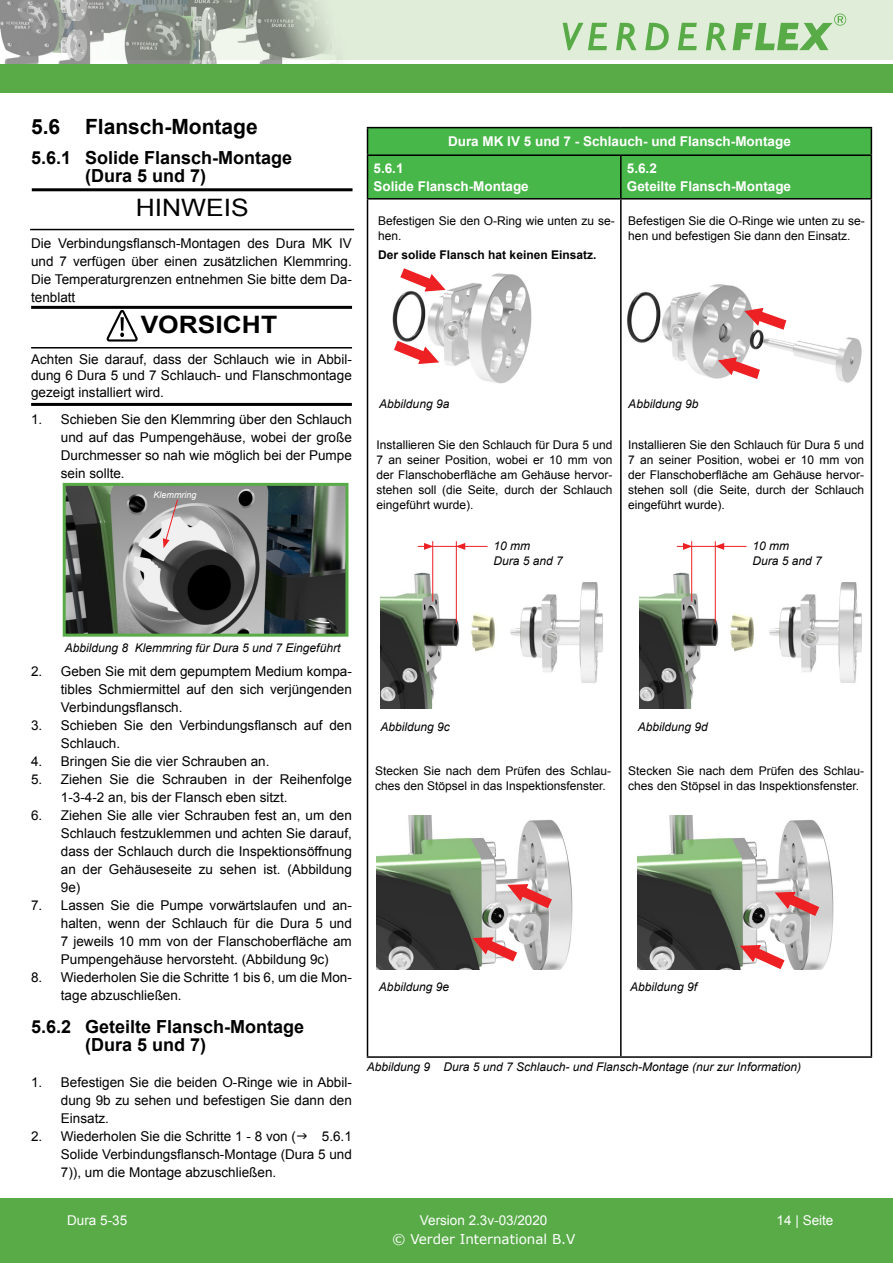
<style>
.page{position:relative;width:893px;height:1263px;background:#fff}
.page>*{position:absolute;margin:0;border:0;box-sizing:border-box;transform-origin:0 0}
.t1{font:700 24px "Arial";color:#000;scale:1.1 1}
.t2{font:24px "Arial";color:#000;scale:1.1 1}
.t3{font:700 21px "Arial";color:#000}
.t4{font:700 18px/18px "Arial";color:#000}
.t5{font:13.5px/18px "Arial";color:#000;text-align:justify}
.t6{font:700 13.5px/18px "Arial";color:#fff}
.t7{font:13.5px "Arial";color:#fff}
.t8{font:13.5px "Verdana";color:#fff}
.t9{font:12px/15px "Arial";color:#000}
.t10{font:italic 12px/15px "Arial";color:#000}
.t11{font:700 12px "Arial";color:#000}
.t12{font:italic 9px "Arial";color:#fff}
</style>
<div class="page">
<div style="left:0;top:1198px;width:893px;height:65px;background:#58ab47"></div>
<div style="left:36px;top:0;width:857px;height:59px;background:#e0edd9"></div>
<div style="left:0;top:64px;width:893px;height:29px;background:#58ab47"></div>
<svg style="left:0;top:0;width:697px;height:64px"></svg>
<svg style="left:706px;top:23px;width:20px;height:27px"></svg>
<svg style="left:733px;top:14px;width:113px;height:36px"></svg>
<hr style="left:367px;top:127px;width:254px;height:1px;background:#000">
<hr style="left:621px;top:127px;width:251px;height:1px;background:#000">
<div style="left:367px;top:128px;width:505px;height:70px;background:#48b749"></div>
<hr style="left:367px;top:154px;width:254px;height:2px;background:#000">
<hr style="left:367px;top:156px;width:1px;height:42px;background:#000">
<hr style="left:621px;top:154px;width:251px;height:2px;background:#000">
<hr style="left:620px;top:156px;width:2px;height:42px;background:#000">
<hr style="left:871px;top:156px;width:1px;height:42px;background:#000">
<hr style="left:367px;top:198px;width:254px;height:2px;background:#000">
<hr style="left:367px;top:200px;width:1px;height:856px;background:#000">
<hr style="left:621px;top:198px;width:251px;height:2px;background:#000">
<hr style="left:620px;top:200px;width:2px;height:856px;background:#000">
<hr style="left:871px;top:200px;width:1px;height:856px;background:#000">
<hr style="left:367px;top:1056px;width:254px;height:2px;background:#000">
<hr style="left:621px;top:1056px;width:251px;height:2px;background:#000">
<hr style="left:31px;top:403px;width:321px;height:3px;background:#000">
<img style="left:662px;top:284px;width:200px;height:99px">
<svg style="left:744px;top:307px;width:43px;height:24px"></svg>
<svg style="left:717px;top:356px;width:44px;height:24px"></svg>
<img style="left:627px;top:291px;width:34px;height:52px">
<img style="left:381px;top:541px;width:222px;height:167px">
<hr style="left:456px;top:541px;width:1px;height:82px;background:#ed2124">
<hr style="left:432px;top:541px;width:1px;height:60px;background:#ed2124">
<svg style="left:418px;top:543px;width:69px;height:7px"></svg>
<img style="left:392px;top:273px;width:140px;height:111px">
<svg style="left:399px;top:268px;width:47px;height:24px"></svg>
<svg style="left:393px;top:340px;width:47px;height:25px"></svg>
<img style="left:638px;top:815px;width:196px;height:154px">
<img style="left:639px;top:541px;width:223px;height:167px">
<hr style="left:715px;top:541px;width:1px;height:82px;background:#ed2124">
<hr style="left:691px;top:541px;width:1px;height:60px;background:#ed2124">
<svg style="left:677px;top:543px;width:69px;height:7px"></svg>
<img style="left:377px;top:815px;width:196px;height:154px">
<svg style="left:472px;top:936px;width:46px;height:26px"></svg>
<svg style="left:507px;top:883px;width:46px;height:26px"></svg>
<svg style="left:739px;top:944px;width:46px;height:26px"></svg>
<svg style="left:774px;top:891px;width:46px;height:26px"></svg>
<hr style="left:31px;top:306px;width:321px;height:3px;background:#000">
<hr style="left:31px;top:347px;width:321px;height:1px;background:#000">
<svg style="left:107px;top:308px;width:33px;height:34px"></svg>
<hr style="left:30px;top:229px;width:324px;height:1px;background:#000">
<hr style="left:32px;top:188px;width:320px;height:3px;background:#000">
<img style="left:67px;top:487px;width:277px;height:146px">
<div style="left:63px;top:483px;width:285px;height:154px;border:3px solid #58ab47"></div>
<svg style="left:163px;top:499px;width:15px;height:49px"></svg>
<h2 class="t3" style="left:31px;top:113px;width:228px">5.6 Flansch-Montage</h2>
<h3 class="t4" style="left:85px;top:150px;width:209px;text-indent:-54px">5.6.1 Solide Flansch-Montage (Dura 5 und 7)</h3>
<h1 class="t2" style="left:136px;top:192px;width:104px">HINWEIS</h1>
<p class="t5" style="left:31px;top:235px;width:322px">Die Verbindungsflansch-Montagen des Dura MK IV und 7 verfügen über einen zusätzlichen Klemmring.<br>Die Temperaturgrenzen entnehmen Sie bitte dem Da&shy;tenblatt</p>
<h1 class="t1" style="left:141px;top:308px;width:126px">VORSICHT</h1>
<p class="t5" style="left:31px;top:351px;width:322px;line-height:16.5px">Achten Sie darauf, dass der Schlauch wie in Abbil&shy;dung 6 Dura 5 und 7 Schlauch- und Flanschmontage gezeigt installiert wird.</p>
<p class="t5" style="left:61px;top:410px;width:292px;text-indent:-30px">1. Schieben Sie den Klemmring über den Schlauch und auf das Pumpengehäuse, wobei der große Durchmesser so nah wie möglich bei der Pumpe sein sollte.</p>
<p class="t12" style="left:153px;top:489px;width:45px">Klemmring</p>
<p class="t6" style="left:448px;top:133px;width:344px">Dura MK IV 5 und 7 - Schlauch- und Flansch-Montage</p>
<p class="t6" style="left:373px;top:160px;width:157px">5.6.1<br>Solide Flansch-Montage</p>
<p class="t6" style="left:627px;top:160px;width:166px">5.6.2<br>Geteilte Flansch-Montage</p>
<p class="t9" style="left:628px;top:213px;width:238px">Befestigen Sie die O-Ringe wie unten zu se&shy;hen und befestigen Sie dann den Einsatz.</p>
<p class="t9" style="left:378px;top:213px;width:238px">Befestigen Sie den O-Ring wie unten zu se&shy;hen.</p>
<p class="t11" style="left:378px;top:247px;width:220px">Der solide Flansch hat keinen Einsatz.</p>
<p class="t10" style="left:379px;top:397px;width:72px">Abbildung 9a</p>
<p class="t10" style="left:628px;top:397px;width:72px">Abbildung 9b</p>
<p class="t9" style="left:628px;top:438px;width:237px;text-align:justify">Installieren Sie den Schlauch für Dura 5 und 7 an seiner Position, wobei er 10 mm von der Flanschoberfläche am Gehäuse hervor&shy;stehen soll (die Seite, durch der Schlauch eingeführt wurde).</p>
<p class="t9" style="left:377px;top:438px;width:237px;text-align:justify">Installieren Sie den Schlauch für Dura 5 und 7 an seiner Position, wobei er 10 mm von der Flanschoberfläche am Gehäuse hervor&shy;stehen soll (die Seite, durch der Schlauch eingeführt wurde).</p>
<p class="t10" style="left:493px;top:538px;width:71px">10 mm<br>Dura 5 and 7</p>
<p class="t10" style="left:752px;top:538px;width:71px">10 mm<br>Dura 5 and 7</p>
<p class="t10" style="left:65px;top:641px;width:277px">Abbildung 8 Klemmring für Dura 5 und 7 Eingeführt</p>
<p class="t5" style="left:61px;top:662px;width:292px;text-indent:-30px">2. Geben Sie mit dem gepumptem Medium kompa&shy;tibles Schmiermittel auf den sich verjüngenden Verbindungsflansch.</p>
<p class="t5" style="left:61px;top:716px;width:292px;text-indent:-30px">3. Schieben Sie den Verbindungsflansch auf den<br>Schlauch.</p>
<p class="t5" style="left:31px;top:752px;width:240px">4. Bringen Sie die vier Schrauben an.</p>
<p class="t5" style="left:61px;top:770px;width:292px;text-indent:-30px">5. Ziehen Sie die Schrauben in der Reihenfolge<br>1-3-4-2 an, bis der Flansch eben sitzt.</p>
<p class="t5" style="left:61px;top:806px;width:292px;text-indent:-30px">6. Ziehen Sie alle vier Schrauben fest an, um den Schlauch festzuklemmen und achten Sie darauf, dass der Schlauch durch die Inspektionsöffnung an der Gehäuseseite zu sehen ist. (Abbildung 9e)</p>
<p class="t5" style="left:61px;top:896px;width:292px;text-indent:-30px">7. Lassen Sie die Pumpe vorwärtslaufen und an&shy;halten, wenn der Schlauch für die Dura 5 und 7 jeweils 10 mm von der Flanschoberfläche am Pumpengehäuse hervorsteht. (Abbildung 9c)</p>
<p class="t5" style="left:61px;top:968px;width:292px;text-indent:-30px">8. Wiederholen Sie die Schritte 1 bis 6, um die Mon&shy;tage abzuschließen.</p>
<h3 class="t4" style="left:85px;top:1018px;width:221px;text-indent:-54px">5.6.2 Geteilte Flansch-Montage (Dura 5 und 7)</h3>
<p class="t5" style="left:61px;top:1073px;width:292px;text-indent:-30px">1. Befestigen Sie die beiden O-Ringe wie in Abbil&shy;dung 9b zu sehen und befestigen Sie dann den Einsatz.</p>
<p class="t5" style="left:31px;top:1127px;width:266px">2. Wiederholen Sie die Schritte 1 - 8 von (</p>
<p class="t5" style="left:61px;top:1127px;width:292px;text-indent:261px">5.6.1<br>Solide Verbindungsflansch-Montage (Dura 5 und 7)), um die Montage abzuschließen.</p>
<p class="t10" style="left:381px;top:719px;width:71px">Abbildung 9c</p>
<p class="t10" style="left:638px;top:719px;width:72px">Abbildung 9d</p>
<p class="t9" style="left:375px;top:764px;width:237px">Stecken Sie nach dem Prüfen des Schlau&shy;ches den Stöpsel in das Inspektionsfenster.</p>
<p class="t9" style="left:628px;top:764px;width:237px">Stecken Sie nach dem Prüfen des Schlau&shy;ches den Stöpsel in das Inspektionsfenster.</p>
<p class="t10" style="left:379px;top:979px;width:72px">Abbildung 9e</p>
<p class="t10" style="left:630px;top:979px;width:68px">Abbildung 9f</p>
<p class="t10" style="left:367px;top:1059px;width:436px">Abbildung 9 Dura 5 und 7 Schlauch- und Flansch-Montage (nur zur Information)</p>
<p class="t7" style="left:67px;top:1211px;width:62px">Dura 5-35</p>
<p class="t7" style="left:420px;top:1211px;width:129px">Version 2.3v-03/2020</p>
<p class="t7" style="left:777px;top:1211px;width:58px">14 | Seite</p>
<p class="t8" style="left:392px;top:1230px;width:185px">© Verder International B.V</p>
</div>
